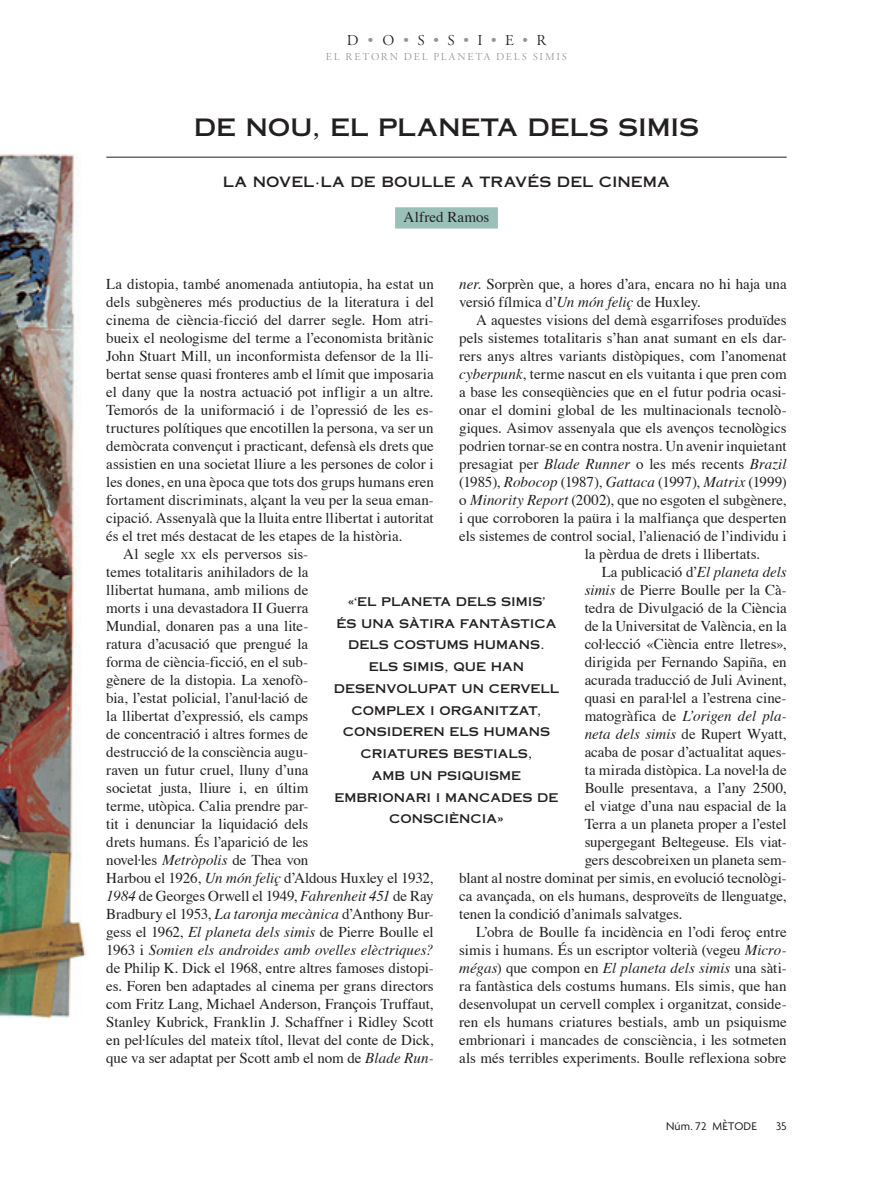
<style>
.page{position:relative;width:893px;height:1191px;background:#fff}
.page>*{position:absolute;margin:0;border:0;box-sizing:border-box;transform-origin:0 0}
.t1{font:24px "Copperplate Thirty One AB";letter-spacing:-.01em;color:#231f20}
.t2{font:15px/18px "Times";color:#231f20}
.t3{font:italic 15px "Times";color:#231f20}
.t4{font:15px "Adobe Garamond Titling";color:#231f20}
.t5{font:14.25px "Copperplate Thirty One AB";color:#231f20}
.t6{font:12px/21.8px "Copperplate Thirty One AB";color:#231f20;text-align:center}
.t7{font:12px "Agenda";letter-spacing:.025em;color:#231f20}
.t8{font:10.5px "Adobe Garamond Titling";letter-spacing:.18em;color:#939598}
.s1{color:#939598}
.s2{font-size:10.5px}
.s3{font-style:italic}
.s4{font-style:normal}
</style>
<div class="page">
<hr style="left:106px;top:157px;width:681px;height:1px;background:#231f20">
<div style="left:395px;top:207px;width:103px;height:21px;background:#9ac1b9"></div>
<img style="left:0;top:153px;width:86px;height:866px">
<p class="t4" style="left:347px;top:34px;width:201px">D<span class="s1">•</span>O<span class="s1">•</span>S<span class="s1">•</span>S<span class="s1">•</span>I<span class="s1">•</span>E<span class="s1">•</span>R</p>
<p class="t8" style="left:326px;top:52px;width:243px">EL RETORN DEL PLANETA DELS SIMIS</p>
<h1 class="t1" style="left:194px;top:114px;width:507px">DE NOU, EL PLANETA DELS SIMIS</h1>
<p class="t5" style="left:223px;top:174px;width:449px">LA NOVEL·LA DE BOULLE A TRAVÉS DEL CINEMA</p>
<p class="t2" style="left:404px;top:209px;width:87px">Alfred Ramos</p>
<p class="t2" style="left:106px;top:276px;width:329px">La distopia, també anomenada antiutopia, ha estat un</p>
<p class="t2" style="left:106px;top:294px;width:329px">dels subgèneres més productius de la literatura i del</p>
<p class="t2" style="left:106px;top:312px;width:329px">cinema de ciència-ficció del darrer segle. Hom atri-</p>
<p class="t2" style="left:106px;top:330px;width:329px">bueix el neologisme del terme a l’economista britànic</p>
<p class="t2" style="left:106px;top:348px;width:329px">John Stuart Mill, un inconformista defensor de la lli-</p>
<p class="t2" style="left:106px;top:366px;width:329px">bertat sense quasi fronteres amb el límit que imposaria</p>
<p class="t2" style="left:106px;top:384px;width:329px">el dany que la nostra actuació pot infligir a un altre.</p>
<p class="t2" style="left:106px;top:402px;width:329px">Temorós de la uniformació i de l’opressió de les es-</p>
<p class="t2" style="left:106px;top:420px;width:329px">tructures polítiques que encotillen la persona, va ser un</p>
<p class="t2" style="left:106px;top:438px;width:329px">demòcrata convençut i practicant, defensà els drets que</p>
<p class="t2" style="left:106px;top:456px;width:329px">assistien en una societat lliure a les persones de color i</p>
<p class="t2" style="left:106px;top:474px;width:329px">les dones, en una època que tots dos grups humans eren</p>
<p class="t2" style="left:106px;top:492px;width:329px">fortament discriminats, alçant la veu per la seua eman-</p>
<p class="t2" style="left:106px;top:510px;width:329px">cipació. Assenyalà que la lluita entre llibertat i autoritat</p>
<p class="t2" style="left:106px;top:528px;width:298px">és el tret més destacat de les etapes de la història.</p>
<p class="t2" style="left:123px;top:546px;width:186px">Al segle <span class="s2">XX</span> els perversos sis-</p>
<p class="t2" style="left:106px;top:564px;width:204px">temes totalitaris anihiladors de la</p>
<p class="t2" style="left:106px;top:582px;width:204px">llibertat humana, amb milions de</p>
<p class="t2" style="left:106px;top:600px;width:204px">morts i una devastadora II Guerra</p>
<p class="t2" style="left:106px;top:618px;width:204px">Mundial, donaren pas a una lite-</p>
<p class="t2" style="left:106px;top:636px;width:203px">ratura d’acusació que prengué la</p>
<p class="t2" style="left:106px;top:654px;width:203px">forma de ciència-ficció, en el sub-</p>
<p class="t2" style="left:106px;top:672px;width:203px">gènere de la distopia. La xenofò-</p>
<p class="t2" style="left:106px;top:690px;width:203px">bia, l’estat policial, l’anul·lació de</p>
<p class="t2" style="left:106px;top:708px;width:204px">la llibertat d’expressió, els camps</p>
<p class="t2" style="left:106px;top:726px;width:203px">de concentració i altres formes de</p>
<p class="t2" style="left:106px;top:744px;width:203px">destrucció de la consciència augu-</p>
<p class="t2" style="left:106px;top:762px;width:204px">raven un futur cruel, lluny d’una</p>
<p class="t2" style="left:106px;top:780px;width:204px">societat justa, lliure i, en últim</p>
<p class="t2" style="left:106px;top:798px;width:204px">terme, utòpica. Calia prendre par-</p>
<p class="t2" style="left:106px;top:816px;width:204px">tit i denunciar la liquidació dels</p>
<p class="t2" style="left:106px;top:834px;width:204px">drets humans. És l’aparició de les</p>
<p class="t2" style="left:106px;top:852px;width:203px">novel·les <span class="s3">Metròpolis</span> de Thea von</p>
<p class="t2" style="left:106px;top:870px;width:329px">Harbou el 1926, <span class="s3">Un món feliç</span> d’Aldous Huxley el 1932,</p>
<p class="t2" style="left:106px;top:888px;width:329px"><span class="s3">1984</span> de Georges Orwell el 1949, <span class="s3">Fahrenheit 451</span> de Ray</p>
<p class="t2" style="left:106px;top:906px;width:329px">Bradbury el 1953, <span class="s3">La taronja mecànica</span> d’Anthony Bur-</p>
<p class="t2" style="left:106px;top:924px;width:329px">gess el 1962, <span class="s3">El planeta dels simis</span> de Pierre Boulle el</p>
<p class="t3" style="left:106px;top:944px;width:329px"><span class="s4">1963 i</span> Somien els androides amb ovelles elèctriques?</p>
<p class="t2" style="left:106px;top:960px;width:329px">de Philip K. Dick el 1968, entre altres famoses distopi-</p>
<p class="t2" style="left:106px;top:978px;width:329px">es. Foren ben adaptades al cinema per grans directors</p>
<p class="t2" style="left:106px;top:996px;width:329px">com Fritz Lang, Michael Anderson, François Truffaut,</p>
<p class="t2" style="left:106px;top:1014px;width:329px">Stanley Kubrick, Franklin J. Schaffner i Ridley Scott</p>
<p class="t2" style="left:106px;top:1032px;width:329px">en pel·lícules del mateix títol, llevat del conte de Dick,</p>
<p class="t2" style="left:106px;top:1050px;width:329px">que va ser adaptat per Scott amb el nom de <span class="s3">Blade Run-</span></p>
<p class="t2" style="left:459px;top:276px;width:329px"><span class="s3">ner</span>. Sorprèn que, a hores d’ara, encara no hi haja una versió fílmica d’<span class="s3">Un món feliç</span> de Huxley.</p>
<p class="t2" style="left:476px;top:312px;width:312px">A aquestes visions del demà esgarrifoses produïdes</p>
<p class="t2" style="left:459px;top:330px;width:329px">pels sistemes totalitaris s’han anat sumant en els dar-</p>
<p class="t2" style="left:459px;top:348px;width:329px">rers anys altres variants distòpiques, com l’anomenat</p>
<p class="t2" style="left:459px;top:366px;width:329px"><span class="s3">cyberpunk</span>, terme nascut en els vuitanta i que pren com</p>
<p class="t2" style="left:459px;top:384px;width:329px">a base les conseqüències que en el futur podria ocasi-</p>
<p class="t2" style="left:459px;top:402px;width:329px">onar el domini global de les multinacionals tecnolò-</p>
<p class="t2" style="left:459px;top:420px;width:329px">giques. Asimov assenyala que els avenços tecnològics</p>
<p class="t2" style="left:459px;top:438px;width:329px">podrien tornar-se en contra nostra. Un avenir inquietant</p>
<p class="t2" style="left:459px;top:456px;width:329px">presagiat per <span class="s3">Blade Runner</span> o les més recents <span class="s3">Brazil</span></p>
<p class="t2" style="left:459px;top:474px;width:329px">(1985), <span class="s3">Robocop</span> (1987), <span class="s3">Gattaca</span> (1997), <span class="s3">Matrix</span> (1999)</p>
<p class="t2" style="left:459px;top:492px;width:329px">o <span class="s3">Minority Report</span> (2002), que no esgoten el subgènere,</p>
<p class="t2" style="left:459px;top:510px;width:329px">i que corroboren la paüra i la malfiança que desperten</p>
<p class="t2" style="left:459px;top:528px;width:329px">els sistemes de control social, l’alienació de l’individu i</p>
<p class="t2" style="left:585px;top:546px;width:177px">la pèrdua de drets i llibertats.</p>
<p class="t2" style="left:602px;top:564px;width:187px">La publicació d’<span class="s3">El planeta dels</span></p>
<p class="t2" style="left:585px;top:582px;width:203px"><span class="s3">simis</span> de Pierre Boulle per la Cà-</p>
<p class="t2" style="left:585px;top:600px;width:204px">tedra de Divulgació de la Ciència</p>
<p class="t2" style="left:585px;top:618px;width:204px">de la Universitat de València, en la</p>
<p class="t2" style="left:585px;top:636px;width:203px">col·lecció «Ciència entre lletres»,</p>
<p class="t2" style="left:585px;top:654px;width:204px">dirigida per Fernando Sapiña, en</p>
<p class="t2" style="left:585px;top:672px;width:203px">acurada traducció de Juli Avinent,</p>
<p class="t2" style="left:585px;top:690px;width:203px">quasi en paral·lel a l’estrena cine-</p>
<p class="t3" style="left:585px;top:710px;width:203px"><span class="s4">matogràfica de</span> L’origen del pla-</p>
<p class="t2" style="left:585px;top:726px;width:203px"><span class="s3">neta dels simis</span> de Rupert Wyatt,</p>
<p class="t2" style="left:585px;top:744px;width:203px">acaba de posar d’actualitat aques-</p>
<p class="t2" style="left:585px;top:762px;width:203px">ta mirada distòpica. La novel·la de</p>
<p class="t2" style="left:585px;top:780px;width:203px">Boulle presentava, a l’any 2500,</p>
<p class="t2" style="left:585px;top:798px;width:203px">el viatge d’una nau espacial de la</p>
<p class="t2" style="left:585px;top:816px;width:203px">Terra a un planeta proper a l’estel</p>
<p class="t2" style="left:585px;top:834px;width:203px">supergegant Beltegeuse. Els viat-</p>
<p class="t2" style="left:585px;top:852px;width:203px">gers descobreixen un planeta sem-</p>
<p class="t2" style="left:459px;top:870px;width:329px">blant al nostre dominat per simis, en evolució tecnològi-</p>
<p class="t2" style="left:459px;top:888px;width:329px">ca avançada, on els humans, desproveïts de llenguatge,</p>
<p class="t2" style="left:459px;top:906px;width:225px">tenen la condició d’animals salvatges.</p>
<p class="t2" style="left:476px;top:924px;width:312px">L’obra de Boulle fa incidència en l’odi feroç entre</p>
<p class="t2" style="left:459px;top:942px;width:329px">simis i humans. És un escriptor volterià (vegeu <span class="s3">Micro-</span></p>
<p class="t3" style="left:459px;top:962px;width:329px">mégas<span class="s4">) que compon en</span> El planeta dels simis <span class="s4">una sàti-</span></p>
<p class="t2" style="left:459px;top:978px;width:329px">ra fantàstica dels costums humans. Els simis, que han</p>
<p class="t2" style="left:459px;top:996px;width:329px">des envolupat un cervell complex i organitzat, conside-</p>
<p class="t2" style="left:459px;top:1014px;width:329px">ren els humans criatures bestials, amb un psiquisme</p>
<p class="t2" style="left:459px;top:1032px;width:329px">embrionari i mancades de consciència, i les sotmeten</p>
<p class="t2" style="left:459px;top:1050px;width:329px">als més terribles experiments. Boulle reflexiona sobre</p>
<p class="t6" style="left:334px;top:591px;width:227px">«‘EL PLANETA DELS SIMIS’<br>ÉS UNA SÀTIRA FANTÀSTICA<br>DELS COSTUMS HUMANS.<br>ELS SIMIS, QUE HAN<br>DESENVOLUPAT UN CERVELL<br>COMPLEX I ORGANITZAT,<br>CONSIDEREN ELS HUMANS<br>CRIATURES BESTIALS,<br>AMB UN PSIQUISME<br>EMBRIONARI I MANCADES DE<br>CONSCIÈNCIA»</p>
<p class="t7" style="left:666px;top:1121px;width:92px">Núm. 72 MÈTODE</p>
<p class="t7" style="left:776px;top:1121px;width:12px">35</p>
</div>
